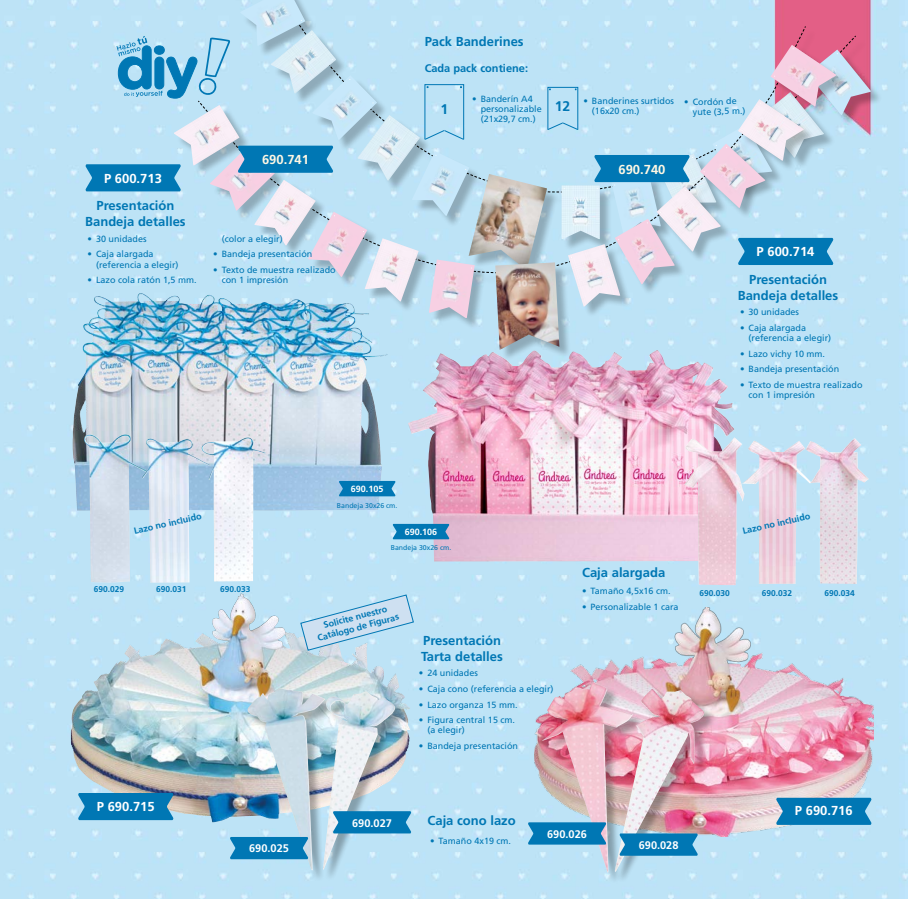
<style>
.page{position:relative;width:908px;height:899px;background:#fff}
.page>*{position:absolute;margin:0;border:0;box-sizing:border-box;transform-origin:0 0}
.t1{font:700 14px "Frutiger";color:#0077b4}
.t2{font:700 13px/15.6px "Frutiger";color:#0077b4;text-align:center}
.t3{font:700 13px "Frutiger";color:#fff}
.t4{font:700 13px "Frutiger";color:#fff8e4}
.t5{font:700 11px "Frutiger";color:#fff}
.t6{font:700 11px "Frutiger";color:#0077b4}
.t7{font:9px/10px "Frutiger";color:#0077b4}
.t8{font:700 9px/10.8px "Frutiger";color:#0077b4;text-align:center}
.t9{font:700 9px "Frutiger";color:#fff}
.t10{font:700 8.4px "Frutiger";color:#0077b4}
.t11{font:7px "Frutiger";color:#0077b4}
</style>
<div class="page">
<div style="left:0;top:0;width:907px;height:899px;background:#bde3f6"></div>
<div style="left:222px;top:0;width:660px;height:282px;background:#000;opacity:.25"></div>
<div style="left:305px;top:0;width:217px;height:28px;background:#bde3f6"></div>
<img style="left:847px;top:50px;width:23px;height:65px">
<img style="left:240px;top:0;width:65px;height:28px">
<div style="left:176px;top:28px;width:671px;height:333px;background:#000;opacity:.25"></div>
<svg style="left:522px;top:25px;width:284px;height:248px;background:#bde0f2"></svg>
<svg style="left:246px;top:272px;width:249px;height:15px;background:#b9def0"></svg>
<svg style="left:197px;top:100px;width:334px;height:172px;background:#bcdae8"></svg>
<img style="left:656px;top:186px;width:64px;height:66px">
<img style="left:254px;top:191px;width:61px;height:54px">
<img style="left:699px;top:144px;width:66px;height:64px">
<img style="left:308px;top:212px;width:59px;height:65px">
<img style="left:737px;top:99px;width:66px;height:62px">
<svg style="left:741px;top:128px;width:4px;height:3px"></svg>
<img style="left:364px;top:238px;width:54px;height:63px">
<img style="left:567px;top:244px;width:53px;height:62px">
<img style="left:770px;top:45px;width:66px;height:61px">
<svg style="left:772px;top:28px;width:82px;height:69px;background:#dc9fb9"></svg>
<img style="left:428px;top:259px;width:46px;height:59px">
<img style="left:614px;top:219px;width:60px;height:65px">
<img style="left:210px;top:191px;width:65px;height:20px">
<img style="left:495px;top:262px;width:64px;height:88px">
<img style="left:408px;top:350px;width:326px;height:211px">
<img style="left:72px;top:293px;width:315px;height:217px">
<img style="left:71px;top:593px;width:182px;height:229px">
<img style="left:534px;top:608px;width:339px;height:229px">
<svg style="left:593px;top:155px;width:100px;height:36px;background:#419ac8"></svg>
<div style="left:424px;top:84px;width:39px;height:56px;border:1px solid #0077b4"></div>
<svg style="left:424px;top:130px;width:40px;height:10px"></svg>
<div style="left:547px;top:87px;width:30px;height:43px;border:1px solid #0077b4"></div>
<svg style="left:547px;top:122px;width:31px;height:8px"></svg>
<div style="left:249px;top:689px;width:88px;height:193px;background:#000;opacity:.3"></div>
<img style="left:247px;top:687px;width:78px;height:183px">
<div style="left:324px;top:693px;width:83px;height:188px;background:#000;opacity:.3"></div>
<img style="left:323px;top:691px;width:72px;height:179px">
<div style="left:544px;top:684px;width:100px;height:200px;background:#000;opacity:.3"></div>
<img style="left:541px;top:682px;width:91px;height:190px">
<div style="left:616px;top:691px;width:100px;height:192px;background:#000;opacity:.3"></div>
<img style="left:614px;top:689px;width:90px;height:182px">
<svg style="left:230px;top:837px;width:78px;height:22px;background:#0b7db7"></svg>
<svg style="left:332px;top:811px;width:79px;height:22px;background:#1180b9"></svg>
<svg style="left:527px;top:822px;width:79px;height:22px;background:#127fb8"></svg>
<svg style="left:619px;top:833px;width:78px;height:22px;background:#107fb8"></svg>
<svg style="left:737px;top:238px;width:96px;height:27px;background:#0d7eb8"></svg>
<svg style="left:85px;top:34px;width:248px;height:157px;background:#9ecde6"></svg>
<svg style="left:78px;top:793px;width:96px;height:27px;background:#0d7db6"></svg>
<svg style="left:775px;top:797px;width:96px;height:28px;background:#1580b8"></svg>
<img style="left:84px;top:434px;width:63px;height:148px">
<img style="left:683px;top:437px;width:61px;height:148px">
<img style="left:141px;top:438px;width:69px;height:144px">
<img style="left:741px;top:440px;width:64px;height:144px">
<img style="left:201px;top:437px;width:64px;height:144px">
<img style="left:805px;top:438px;width:63px;height:146px">
<svg style="left:338px;top:481px;width:57px;height:15px"></svg>
<svg style="left:392px;top:524px;width:57px;height:15px"></svg>
<svg style="left:299px;top:594px;width:115px;height:57px;background:#bddcf0"></svg>
<h2 class="t2" style="left:424px;top:34px;width:100px">Pack Banderines</h2>
<p class="t6" style="left:424px;top:61px;width:105px">Cada pack contiene:</p>
<h2 class="t3" style="left:104px;top:170px;width:59px">P 600.713</h2>
<h2 class="t2" style="left:85px;top:198px;width:102px">Presentación<br>Bandeja detalles</h2>
<p class="t7" style="left:87px;top:234px;width:61px">• 30 unidades</p>
<p class="t7" style="left:96px;top:249px;width:84px;text-indent:-9px">• Caja alargada (referencia a elegir)</p>
<p class="t7" style="left:87px;top:275px;width:111px">• Lazo cola ratón 1,5 mm.</p>
<h2 class="t4" style="left:262px;top:152px;width:48px">690.741</h2>
<p class="t7" style="left:222px;top:234px;width:63px">(color a elegir)</p>
<p class="t7" style="left:213px;top:249px;width:101px">• Bandeja presentación</p>
<p class="t7" style="left:222px;top:265px;width:115px;text-indent:-9px">• Texto de muestra realizado con 1 impresión</p>
<p class="t9" style="left:351px;top:483px;width:34px">690.105</p>
<p class="t7" style="left:480px;top:94px;width:63px;text-indent:-9px">• Banderín A4 personalizable (21x29,7 cm.)</p>
<h1 class="t1" style="left:440px;top:101px;width:9px">1</h1>
<h1 class="t1" style="left:554px;top:98px;width:17px">12</h1>
<p class="t7" style="left:692px;top:97px;width:54px;text-indent:-9px;rotate:-1deg">• Cordón de yute (3,5 m.)</p>
<p class="t7" style="left:591px;top:96px;width:84px;text-indent:-9px">• Banderines surtidos (16x20 cm.)</p>
<h2 class="t4" style="left:618px;top:161px;width:48px">690.740</h2>
<h2 class="t3" style="left:756px;top:244px;width:59px">P 600.714</h2>
<h2 class="t2" style="left:737px;top:271px;width:102px">Presentación<br>Bandeja detalles</h2>
<p class="t7" style="left:739px;top:307px;width:61px">• 30 unidades</p>
<p class="t7" style="left:748px;top:323px;width:84px;text-indent:-9px">• Caja alargada (referencia a elegir)</p>
<p class="t7" style="left:739px;top:348px;width:87px">• Lazo vichy 10 mm.</p>
<p class="t7" style="left:739px;top:364px;width:101px">• Bandeja presentación</p>
<p class="t7" style="left:748px;top:380px;width:115px;text-indent:-9px">• Texto de muestra realizado con 1 impresión</p>
<p class="t11" style="left:337px;top:501px;width:62px">Bandeja 30x26 cm.</p>
<p class="t11" style="left:390px;top:544px;width:62px">Bandeja 30x26 cm.</p>
<p class="t8" style="left:133px;top:526px;width:71px;rotate:-13deg">Lazo no incluido</p>
<p class="t8" style="left:741px;top:526px;width:71px;rotate:-13deg">Lazo no incluido</p>
<p class="t9" style="left:404px;top:526px;width:34px">690.106</p>
<p class="t10" style="left:94px;top:584px;width:32px">690.029</p>
<p class="t10" style="left:156px;top:584px;width:32px">690.031</p>
<p class="t10" style="left:220px;top:584px;width:32px">690.033</p>
<p class="t8" style="left:313px;top:622px;width:86px;rotate:-15deg">Solicite nuestro<br>Catálogo de Figuras</p>
<h2 class="t2" style="left:421px;top:633px;width:83px;text-align:left">Presentación<br>Tarta detalles</h2>
<p class="t7" style="left:418px;top:668px;width:61px">• 24 unidades</p>
<p class="t7" style="left:418px;top:683px;width:136px">• Caja cono (referencia a elegir)</p>
<p class="t7" style="left:418px;top:699px;width:100px">• Lazo organza 15 mm.</p>
<p class="t7" style="left:427px;top:715px;width:89px;text-indent:-9px">• Figura central 15 cm. (a elegir)</p>
<p class="t7" style="left:418px;top:740px;width:101px">• Bandeja presentación</p>
<h2 class="t2" style="left:582px;top:564px;width:85px">Caja alargada</h2>
<p class="t7" style="left:582px;top:586px;width:90px">• Tamaño 4,5x16 cm.</p>
<p class="t7" style="left:582px;top:602px;width:98px">• Personalizable 1 cara</p>
<p class="t10" style="left:699px;top:588px;width:32px">690.030</p>
<p class="t10" style="left:761px;top:588px;width:32px">690.032</p>
<p class="t10" style="left:824px;top:588px;width:32px">690.034</p>
<h2 class="t3" style="left:97px;top:798px;width:59px">P 690.715</h2>
<p class="t5" style="left:249px;top:842px;width:41px">690.025</p>
<p class="t5" style="left:352px;top:816px;width:41px">690.027</p>
<h2 class="t2" style="left:427px;top:812px;width:90px">Caja cono lazo</h2>
<p class="t7" style="left:430px;top:835px;width:82px">• Tamaño 4x19 cm.</p>
<p class="t5" style="left:547px;top:827px;width:41px">690.026</p>
<p class="t5" style="left:638px;top:838px;width:41px">690.028</p>
<h2 class="t3" style="left:794px;top:803px;width:59px">P 690.716</h2>
</div>
